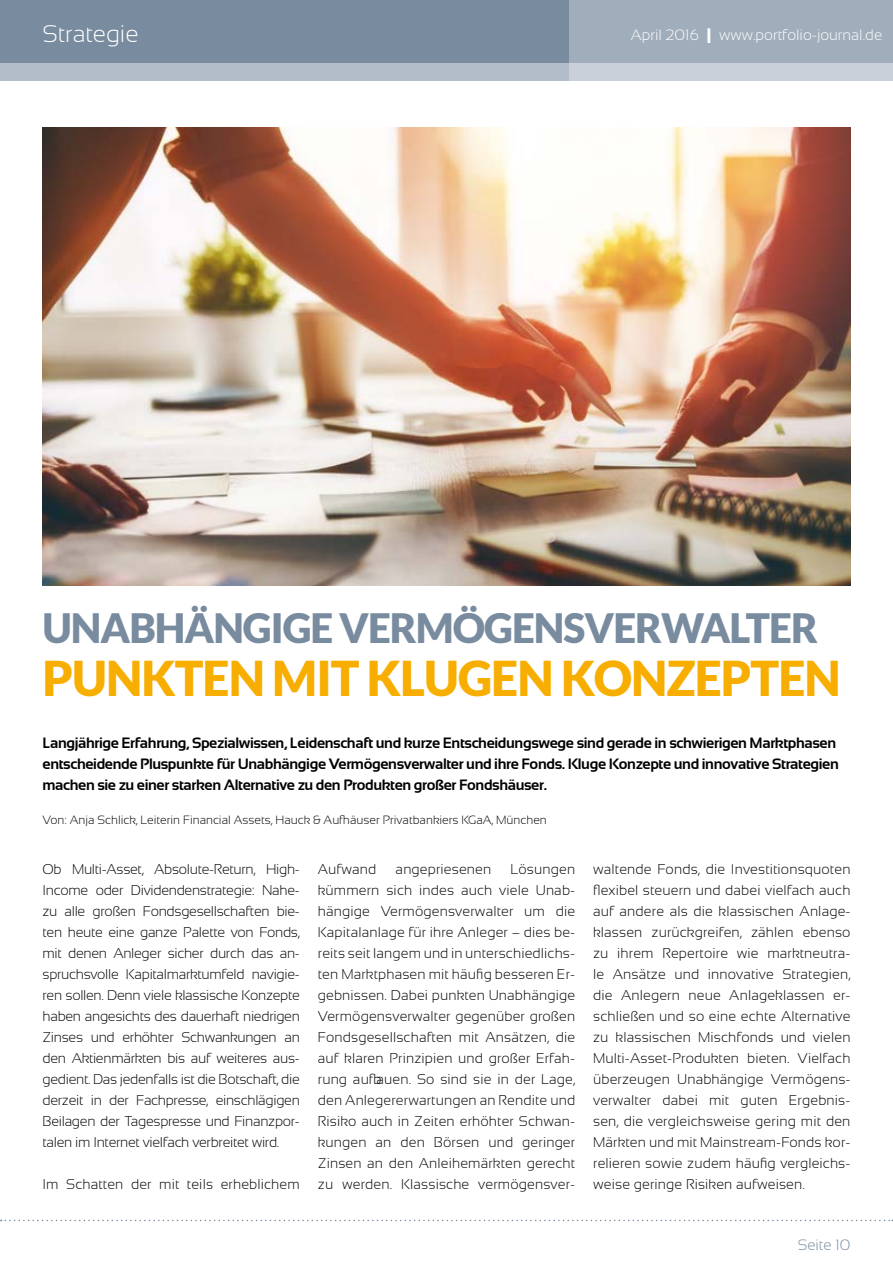
<style>
.page{position:relative;width:893px;height:1263px;background:#fff}
.page>*{position:absolute;margin:0;border:0;box-sizing:border-box;transform-origin:0 0}
.t1{font:900 48px "Lato";letter-spacing:-.02em;color:#f7ae00}
.t2{font:900 40.5px "Lato";letter-spacing:-.025em;color:#788b9f}
.t3{font:300 24px "Sansation";color:#fff}
.t4{font:700 15px/21px "Sansation";letter-spacing:-.025em;color:#000}
.t5{font:300 15px "Sansation";color:#fff}
.t6{font:300 15px "Sansation";color:#788b9f}
.t7{font:300 14.1px/21px "Sansation";letter-spacing:.01em;color:#000;text-align:justify}
.t8{font:300 12px "Sansation";color:#000}
.s1{font-weight:700;font-size:21px}
</style>
<div class="page">
<div style="left:0;top:0;width:893px;height:81px;background:#788b9f"></div>
<div style="left:0;top:64px;width:893px;height:17px;background:#b3bdc9"></div>
<svg style="left:570px;top:0;width:323px;height:81px;background:#a9b4c1"></svg>
<svg style="left:1px;top:1220px;width:892px;height:1px"></svg>
<img style="left:43px;top:128px;width:807px;height:457px">
<h3 class="t3" style="left:43px;top:21px;width:98px">Strategie</h3>
<p class="t5" style="left:631px;top:26px;width:253px">April 2016 <span class="s1">I</span> www.portfolio-journal.de</p>
<h2 class="t2" style="left:43px;top:605px;width:777px">UNABHÄNGIGE VERMÖGENSVERWALTER</h2>
<h1 class="t1" style="left:43px;top:650px;width:800px">PUNKTEN MIT KLUGEN KONZEPTEN</h1>
<p class="t4" style="left:43px;top:732px;width:798px">Langjährige Erfahrung, Spezialwissen, Leidenschaft und kurze Entscheidungswege sind gerade in schwierigen Marktphasen entscheidende Pluspunkte für Unabhängige Vermögensverwalter und ihre Fonds. Kluge Konzepte und innovative Strategien machen sie zu einer starken Alternative zu den Produkten großer Fondshäuser.</p>
<p class="t8" style="left:43px;top:813px;width:506px">Von: Anja Schlick, Leiterin Financial Assets, Hauck &amp; Aufhäuser Privatbankiers KGaA, München</p>
<p class="t7" style="left:43px;top:859px;width:259px">Ob Multi-Asset, Absolute-Return, High-Income oder Dividendenstrategie: Nahe&shy;zu alle großen Fondsgesellschaften bie&shy;ten heute eine ganze Palette von Fonds, mit denen Anleger sicher durch das an&shy;spruchsvolle Kapitalmarktumfeld navigie&shy;ren sollen. Denn viele klassische Konzepte haben angesichts des dauerhaft niedrigen Zinses und erhöhter Schwankungen an den Aktienmärkten bis auf weiteres aus&shy;gedient. Das jedenfalls ist die Botschaft, die derzeit in der Fachpresse, einschlägigen Beilagen der Tagespresse und Finanzpor&shy;talen im Internet vielfach verbreitet wird.</p>
<p class="t7" style="left:43px;top:1174px;width:259px">Im Schatten der mit teils erheblichem</p>
<p class="t7" style="left:318px;top:859px;width:60px">Aufwand</p>
<p class="t7" style="left:396px;top:859px;width:97px">angepriesenen</p>
<p class="t7" style="left:318px;top:859px;width:259px;text-indent:193px">Lösungen kümmern sich indes auch viele Unab&shy;hängige Vermögensverwalter um die Kapitalanlage für ihre Anleger – dies be&shy;reits seit langem und in unterschiedlichs&shy;ten Marktphasen mit häufig besseren Er&shy;gebnissen. Dabei punkten Unabhängige Vermögensverwalter gegenüber großen Fondsgesellschaften mit Ansätzen, die auf klaren Prinzipien und großer Erfah&shy;rung aufbauen. So sind sie in der Lage, den Anlegererwartungen an Rendite und Risiko auch in Zeiten erhöhter Schwan&shy;kungen an den Börsen und geringer Zinsen an den Anleihemärkten gerecht zu werden. Klassische vermögensver-</p>
<p class="t7" style="left:593px;top:859px;width:259px">waltende Fonds, die Investitionsquoten flexibel steuern und dabei vielfach auch auf andere als die klassischen Anlage&shy;klassen zurückgreifen, zählen ebenso zu ihrem Repertoire wie marktneutra&shy;le Ansätze und innovative Strategien, die Anlegern neue Anlageklassen er&shy;schließen und so eine echte Alternative zu klassischen Mischfonds und vielen Multi-Asset-Produkten bieten. Vielfach überzeugen Unabhängige Vermögens&shy;verwalter dabei mit guten Ergebnis&shy;sen, die vergleichsweise gering mit den Märkten und mit Mainstream-Fonds kor&shy;relieren sowie zudem häufig vergleichs&shy;weise geringe Risiken aufweisen.</p>
<p class="t6" style="left:798px;top:1236px;width:54px">Seite 10</p>
</div>
